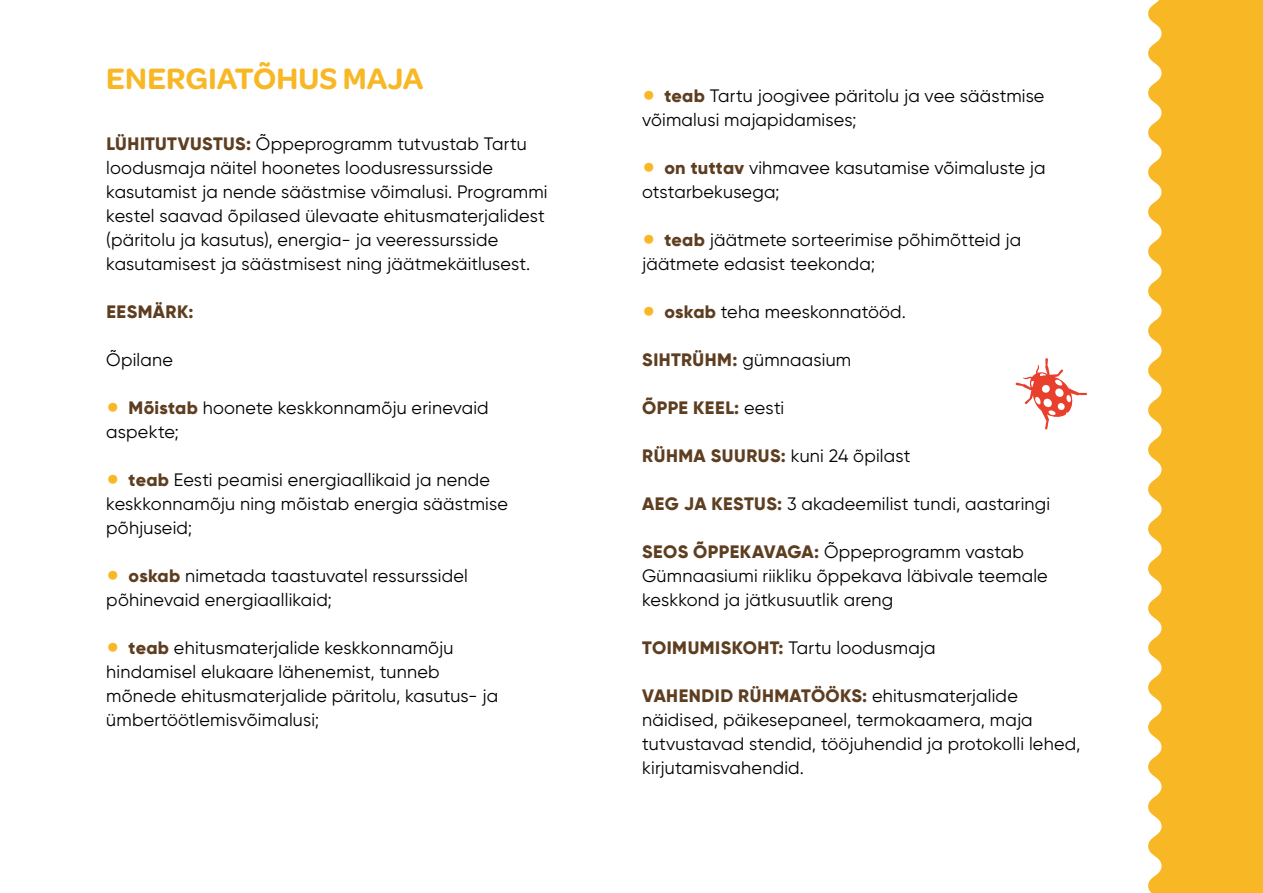
<style>
.page{position:relative;width:1263px;height:893px;background:#fff}
.page>*{position:absolute;margin:0;border:0;box-sizing:border-box;transform-origin:0 0}
.t1{font:45px "Gilroy";color:#f8b724}
.t2{font:600 31.5px "Omnes";color:#f8b724}
.t3{font:18px/24px "Gilroy";letter-spacing:.01em;color:#000}
.t4{font:800 18px "Gilroy";letter-spacing:.025em;color:#5e3e20}
.s1{font-weight:800;color:#5e3e20}
.s2{font-weight:400;color:#000}
</style>
<div class="page">
<svg style="left:1148px;top:0;width:115px;height:893px;background:#f8bc35"></svg>
<svg style="left:1015px;top:358px;width:72px;height:72px"></svg>
<h2 class="t2" style="left:106px;top:56px;width:319px">ENERGIATÕHUS MAJA</h2>
<p class="t3" style="left:106px;top:132px;width:443px"><span class="s1">LÜHITUTVUSTUS:</span> Õppeprogramm tutvustab Tartu loodusmaja näitel hoonetes loodusressursside kasutamist ja nende säästmise võimalusi. Programmi kestel saavad õpilased ülevaate ehitusmaterjalidest (päritolu ja kasutus), energia- ja veeressursside kasutamisest ja säästmisest ning jäätmekäitlusest.</p>
<p class="t4" style="left:106px;top:300px;width:89px">EESMÄRK:</p>
<p class="t3" style="left:106px;top:348px;width:68px">Õpilane</p>
<h1 class="t1" style="left:106px;top:380px;width:15px">•</h1>
<p class="t3" style="left:106px;top:396px;width:384px;text-indent:22px"><span class="s1">Mõistab</span> hoonete keskkonnamõju erinevaid aspekte;</p>
<h1 class="t1" style="left:106px;top:452px;width:15px">•</h1>
<p class="t3" style="left:106px;top:468px;width:403px;text-indent:22px"><span class="s1">teab</span> Eesti peamisi energiaallikaid ja nende keskkonnamõju ning mõistab energia säästmise põhjuseid;</p>
<h1 class="t1" style="left:106px;top:548px;width:15px">•</h1>
<p class="t3" style="left:106px;top:564px;width:363px;text-indent:22px"><span class="s1">oskab</span> nimetada taastuvatel ressurssidel põhinevaid energiaallikaid;</p>
<h1 class="t1" style="left:106px;top:620px;width:15px">•</h1>
<p class="t3" style="left:106px;top:636px;width:393px;text-indent:22px"><span class="s1">teab</span> ehitusmaterjalide keskkonnamõju hindamisel elukaare lähenemist, tunneb mõnede ehitusmaterjalide päritolu, kasutus- ja ümbertöötlemisvõimalusi;</p>
<p class="t3" style="left:642px;top:84px;width:404px;text-indent:22px"><span class="s1">teab</span> Tartu joogivee päritolu ja vee säästmise võimalusi majapidamises;</p>
<h1 class="t1" style="left:642px;top:140px;width:15px">•</h1>
<h1 class="t1" style="left:642px;top:68px;width:15px">•</h1>
<p class="t3" style="left:642px;top:156px;width:405px;text-indent:22px"><span class="s1">on tuttav</span> vihmavee kasutamise võimaluste ja otstarbekusega;</p>
<h1 class="t1" style="left:642px;top:212px;width:15px">•</h1>
<p class="t3" style="left:642px;top:228px;width:380px;text-indent:22px"><span class="s1">teab</span> jäätmete sorteerimise põhimõtteid ja jäätmete edasist teekonda;</p>
<h1 class="t1" style="left:642px;top:284px;width:15px">•</h1>
<p class="t3" style="left:664px;top:300px;width:243px"><span class="s1">oskab</span> teha meeskonnatööd.</p>
<p class="t3" style="left:642px;top:348px;width:210px"><span class="s1">SIHTRÜHM:</span> gümnaasium</p>
<p class="t4" style="left:642px;top:396px;width:144px">ÕPPE KEEL: <span class="s2">eesti</span></p>
<p class="t3" style="left:642px;top:444px;width:270px"><span class="s1">RÜHMA SUURUS:</span> kuni 24 õpilast</p>
<p class="t3" style="left:642px;top:492px;width:410px"><span class="s1">AEG JA KESTUS:</span> 3 akadeemilist tundi, aastaringi</p>
<p class="t3" style="left:642px;top:540px;width:407px"><span class="s1">SEOS ÕPPEKAVAGA:</span> Õppeprogramm vastab<br>Gümnaasiumi riikliku õppekava läbivale teemale keskkond ja jätkusuutlik areng</p>
<p class="t3" style="left:642px;top:636px;width:295px"><span class="s1">TOIMUMISKOHT:</span> Tartu loodusmaja</p>
<p class="t3" style="left:642px;top:684px;width:440px"><span class="s1">VAHENDID RÜHMATÖÖKS:</span> ehitusmaterjalide näidised, päikesepaneel, termokaamera, maja tutvustavad stendid, tööjuhendid ja protokolli lehed, kirjutamisvahendid.</p>
</div>
